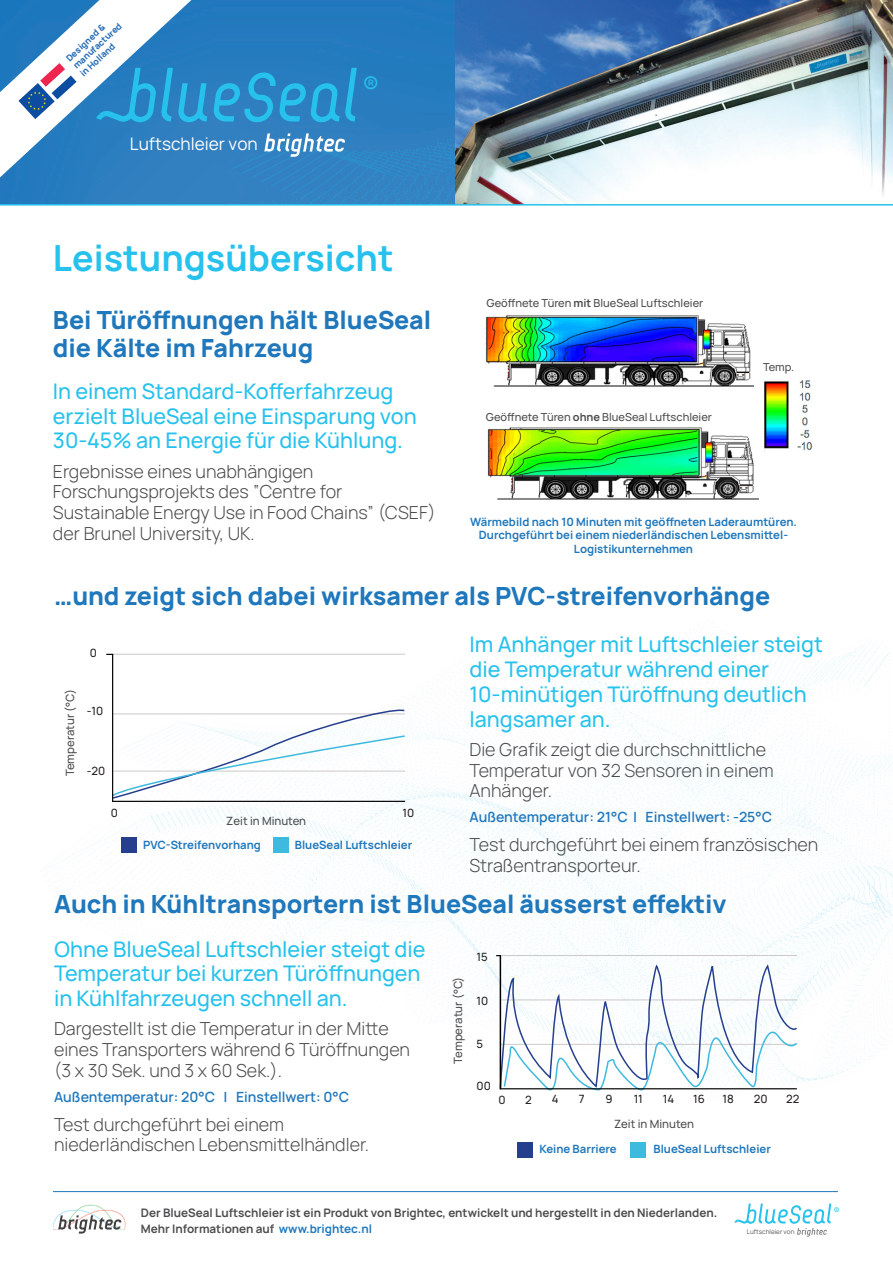
<style>
.page{position:relative;width:893px;height:1263px;background:#fff}
.page>*{position:absolute;margin:0;border:0;box-sizing:border-box;transform-origin:0 0}
.t1{font:700 34.5px "Manrope 3";color:#26c2ed}
.t2{font:25.95px "Manrope 3";color:#26c2ed}
.t3{font:800 24px/28.8px "Manrope 3";color:#1f77bc}
.t4{font:500 20.7px/24.8px "Manrope 3";color:#26c2ed}
.t5{font:300 17.25px/20.7px "Manrope 3";color:#4b4c4d}
.t6{font:16.5px "Manrope 3";color:#fff}
.t7{font:600 13.5px "Manrope 3";color:#1f77bc}
.t8{font:700 11.25px "Manrope 3";color:#4b4c4d}
.t9{font:700 10.95px/13.2px "Manrope 3";color:#1f77bc;text-align:center}
.t10{font:500 10.95px "Manrope 3";color:#4b4c4d}
.t11{font:500 10.95px "Manrope 3";color:#231f20}
.t12{font:500 10.65px "Manrope 3";color:#4b4c4d}
.t13{font:9.6px "Manrope 3";color:#26c2ed}
.t14{font:800 8.55px/10.4px "Manrope 3";color:#2a70b8}
.t15{font:6.15px "Manrope 3";color:#525254}
.s1{font-weight:700}
.s2{color:#1f77bc}
</style>
<div class="page">
<img style="left:0;top:0;width:455px;height:204px">
<img style="left:39px;top:621px;width:854px;height:477px">
<hr style="left:113px;top:654px;width:292px;height:1px;background:#cdc9c8">
<hr style="left:500px;top:955px;width:297px;height:1px;background:#cdc9c8">
<img style="left:485px;top:315px;width:269px;height:72px">
<img style="left:487px;top:427px;width:272px;height:73px">
<img style="left:764px;top:380px;width:48px;height:71px">
<hr style="left:113px;top:801px;width:292px;height:1px;background:#000">
<svg style="left:111px;top:707px;width:295px;height:92px"></svg>
<hr style="left:112px;top:654px;width:1px;height:148px;background:#000">
<div style="left:121px;top:837px;width:15px;height:16px;background:#253f8e"></div>
<div style="left:517px;top:1142px;width:16px;height:15px;background:#253f8e"></div>
<div style="left:273px;top:837px;width:16px;height:16px;background:#3ebade"></div>
<div style="left:630px;top:1142px;width:16px;height:15px;background:#3ebade"></div>
<svg style="left:499px;top:966px;width:300px;height:129px"></svg>
<hr style="left:500px;top:1088px;width:297px;height:1px;background:#000">
<hr style="left:500px;top:955px;width:1px;height:134px;background:#000">
<hr style="left:53px;top:1191px;width:785px;height:1px;background:#1f77bc">
<svg style="left:53px;top:1204px;width:73px;height:29px"></svg>
<img style="left:455px;top:0;width:438px;height:204px">
<hr style="left:0;top:204px;width:893px;height:2px;background:#26c2ed">
<svg style="left:734px;top:1203px;width:97px;height:33px"></svg>
<svg style="left:214px;top:68px;width:143px;height:54px;background:#2992cc"></svg>
<svg style="left:264px;top:133px;width:82px;height:24px"></svg>
<svg style="left:0;top:0;width:207px;height:177px"></svg>
<p class="t14" style="left:64px;top:56px;width:64px;rotate:-43deg">Designed &amp; manufactured in Holland</p>
<p class="t6" style="left:130px;top:134px;width:129px">Luftschleier von</p>
<h2 class="t2" style="left:362px;top:72px;width:18px">®</h2>
<p class="t1" style="left:53px;top:235px;width:342px">Leistungsübersicht</p>
<p class="t3" style="left:53px;top:305px;width:380px">Bei Türöffnungen hält BlueSeal die Kälte im Fahrzeug</p>
<p class="t4" style="left:53px;top:379px;width:365px">In einem Standard-Kofferfahrzeug erzielt BlueSeal eine Einsparung von<br>30-45% an Energie für die Kühlung.</p>
<p class="t5" style="left:53px;top:461px;width:384px">Ergebnisse eines unabhängigen Forschungsprojekts des “Centre for Sustainable Energy Use in Food Chains” (CSEF) der Brunel University, UK.</p>
<p class="t12" style="left:486px;top:296px;width:218px">Geöffnete Türen <span class="s1">mit</span> BlueSeal Luftschleier</p>
<p class="t12" style="left:486px;top:411px;width:228px">Geöffnete Türen <span class="s1">ohne</span> BlueSeal Luftschleier</p>
<p class="t12" style="left:763px;top:360px;width:33px">Temp.</p>
<p class="t9" style="left:470px;top:516px;width:328px">Wärmebild nach 10 Minuten mit geöffneten Laderaumtüren.<br>Durchgeführt bei einem niederländischen Lebensmittel-<br>Logistikunternehmen</p>
<p class="t3" style="left:54px;top:582px;width:718px">…und zeigt sich dabei wirksamer als PVC-streifenvorhänge</p>
<p class="t11" style="left:90px;top:646px;width:9px">0</p>
<p class="t10" style="left:63px;top:776px;width:89px;rotate:-90deg">Temperatur (°C)</p>
<p class="t11" style="left:87px;top:704px;width:18px">-10</p>
<p class="t11" style="left:87px;top:764px;width:20px">-20</p>
<p class="t11" style="left:111px;top:806px;width:9px">0</p>
<p class="t10" style="left:226px;top:814px;width:81px">Zeit in Minuten</p>
<p class="t11" style="left:402px;top:806px;width:13px">10</p>
<p class="t9" style="left:143px;top:838px;width:119px">PVC-Streifenvorhang</p>
<p class="t9" style="left:295px;top:838px;width:119px">BlueSeal Luftschleier</p>
<p class="t4" style="left:469px;top:632px;width:355px">Im Anhänger mit Luftschleier steigt die Temperatur während einer<br>10-minütigen Türöffnung deutlich langsamer an.</p>
<p class="t5" style="left:469px;top:739px;width:306px">Die Grafik zeigt die durchschnittliche<br>Temperatur von 32 Sensoren in einem<br>Anhänger.</p>
<p class="t7" style="left:469px;top:808px;width:304px">Außentemperatur: 21°C | Einstellwert: -25°C</p>
<p class="t5" style="left:469px;top:835px;width:350px">Test durchgeführt bei einem französischen<br>Straßentransporteur.</p>
<p class="t3" style="left:54px;top:889px;width:674px">Auch in Kühltransportern ist BlueSeal äusserst effektiv</p>
<p class="t4" style="left:54px;top:937px;width:373px">Ohne BlueSeal Luftschleier steigt die<br>Temperatur bei kurzen Türöffnungen in Kühlfahrzeugen schnell an.</p>
<p class="t5" style="left:54px;top:1019px;width:358px">Dargestellt ist die Temperatur in der Mitte eines Transporters während 6 Türöffnungen (3 x 30 Sek. und 3 x 60 Sek.).</p>
<p class="t7" style="left:54px;top:1088px;width:297px">Außentemperatur: 20°C | Einstellwert: 0°C</p>
<p class="t5" style="left:54px;top:1114px;width:317px">Test durchgeführt bei einem niederländischen Lebensmittelhändler.</p>
<p class="t10" style="left:451px;top:1064px;width:89px;rotate:-90deg">Temperatur (°C)</p>
<p class="t11" style="left:477px;top:950px;width:13px">15</p>
<p class="t11" style="left:477px;top:993px;width:13px">10</p>
<p class="t11" style="left:477px;top:1037px;width:8px">5</p>
<p class="t11" style="left:477px;top:1079px;width:16px">00</p>
<p class="t11" style="left:498px;top:1093px;width:9px">0</p>
<p class="t11" style="left:525px;top:1093px;width:8px">2</p>
<p class="t11" style="left:552px;top:1092px;width:8px">4</p>
<p class="t11" style="left:579px;top:1092px;width:7px">7</p>
<p class="t11" style="left:605px;top:1092px;width:9px">9</p>
<p class="t11" style="left:634px;top:1092px;width:11px">11</p>
<p class="t11" style="left:663px;top:1092px;width:13px">14</p>
<p class="t11" style="left:693px;top:1092px;width:13px">16</p>
<p class="t11" style="left:722px;top:1092px;width:13px">18</p>
<p class="t11" style="left:754px;top:1092px;width:15px">20</p>
<p class="t11" style="left:786px;top:1092px;width:15px">22</p>
<p class="t10" style="left:614px;top:1117px;width:81px">Zeit in Minuten</p>
<p class="t9" style="left:539px;top:1143px;width:79px">Keine Barriere</p>
<p class="t9" style="left:653px;top:1143px;width:119px">BlueSeal Luftschleier</p>
<p class="t8" style="left:141px;top:1205px;width:578px">Der BlueSeal Luftschleier ist ein Produkt von Brightec, entwickelt und hergestellt in den Niederlanden.</p>
<p class="t8" style="left:141px;top:1221px;width:233px">Mehr Informationen auf <span class="s2">www.brightec.nl</span></p>
<p class="t15" style="left:747px;top:1228px;width:49px">Luftschleier von</p>
<p class="t13" style="left:833px;top:1205px;width:8px">®</p>
</div>
